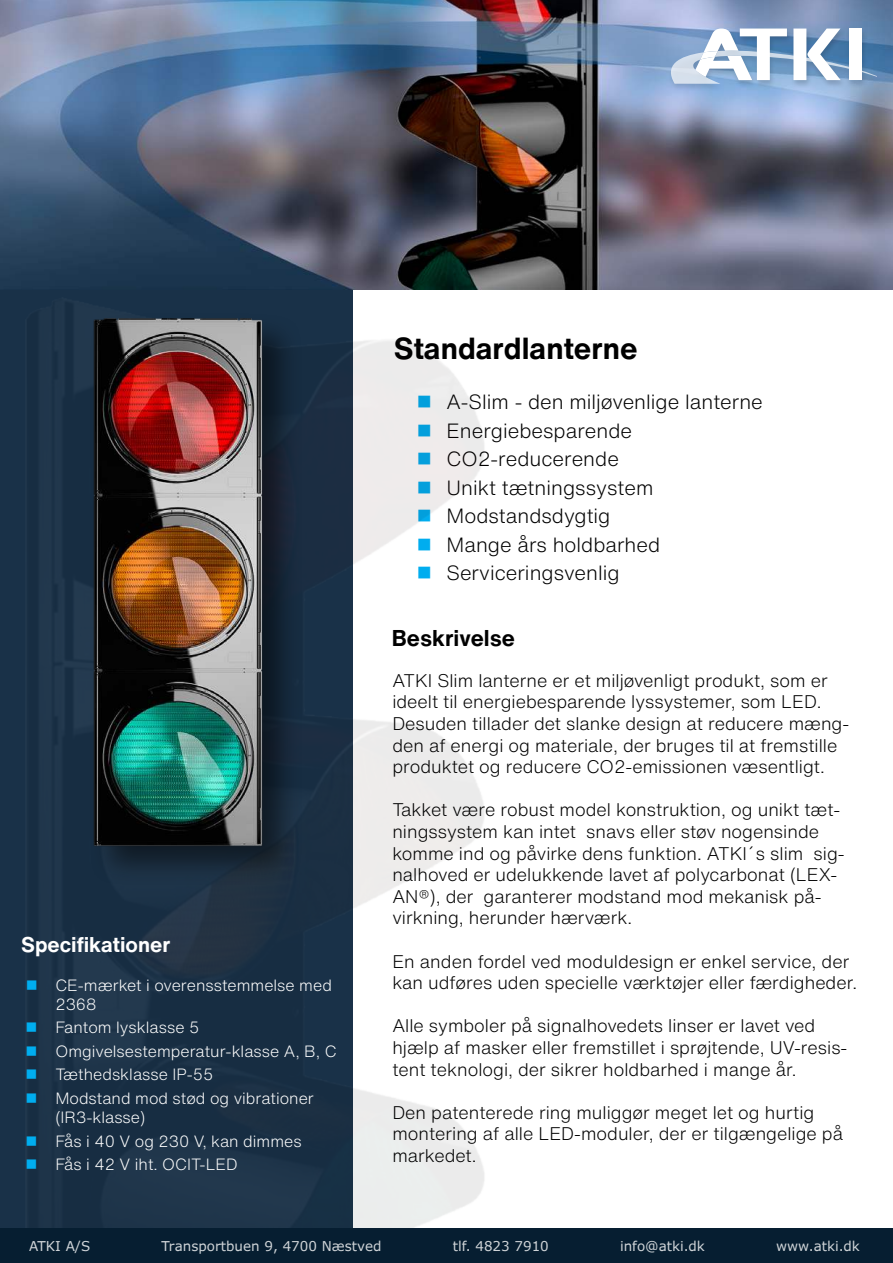
<style>
.page{position:relative;width:893px;height:1263px;background:#fff}
.page>*{position:absolute;margin:0;border:0;box-sizing:border-box;transform-origin:0 0}
.t1{font:700 30px "Helvetica Now Text";color:#000}
.t2{font:700 22.5px "Helvetica Now Text";color:#000}
.t3{font:700 21px "Helvetica Now Text";color:#fff}
.t4{font:300 20.25px/28.5px "Helvetica Now Text";color:#000}
.t5{font:300 18px/21.6px "Helvetica Now Text";color:#000}
.t6{font:300 16.05px/23.5px "Helvetica Now Text";color:#fff}
.t7{font:13.5px "Verdana Pro";color:#fff}
</style>
<div class="page">
<img style="left:0;top:0;width:893px;height:290px">
<div style="left:668px;top:28px;width:214px;height:64px;background:#000;opacity:.16"></div>
<svg style="left:671px;top:29px;width:205px;height:55px"></svg>
<img style="left:0;top:281px;width:504px;height:947px">
<div style="left:0;top:1228px;width:893px;height:35px;background:#061e31"></div>
<div style="left:88px;top:313px;width:215px;height:573px;background:#000;opacity:.52"></div>
<img style="left:91px;top:317px;width:174px;height:529px">
<svg style="left:418px;top:396px;width:12px;height:11px"></svg>
<svg style="left:418px;top:424px;width:12px;height:12px"></svg>
<svg style="left:418px;top:453px;width:12px;height:12px"></svg>
<svg style="left:418px;top:481px;width:12px;height:12px"></svg>
<svg style="left:418px;top:510px;width:12px;height:12px"></svg>
<svg style="left:418px;top:538px;width:12px;height:12px"></svg>
<svg style="left:418px;top:567px;width:12px;height:12px"></svg>
<svg style="left:27px;top:980px;width:9px;height:9px"></svg>
<svg style="left:27px;top:1023px;width:9px;height:9px"></svg>
<svg style="left:27px;top:1046px;width:9px;height:10px"></svg>
<svg style="left:27px;top:1070px;width:9px;height:9px"></svg>
<svg style="left:27px;top:1093px;width:9px;height:10px"></svg>
<svg style="left:27px;top:1136px;width:9px;height:9px"></svg>
<svg style="left:27px;top:1160px;width:9px;height:9px"></svg>
<h1 class="t1" style="left:394px;top:337px;width:245px">Standardlanterne</h1>
<p class="t4" style="left:446px;top:388px;width:318px">A-Slim - den miljøvenlige lanterne<br>Energiebesparende<br>CO2-reducerende<br>Unikt tætningssystem<br>Modstandsdygtig<br>Mange års holdbarhed<br>Serviceringsvenlig</p>
<p class="t3" style="left:21px;top:936px;width:151px">Specifikationer</p>
<p class="t6" style="left:55px;top:976px;width:278px;line-height:19.2px">CE-mærket i overensstemmelse med<br>2368</p>
<p class="t6" style="left:55px;top:1016px;width:283px">Fantom lysklasse 5<br>Omgivelsestemperatur-klasse A, B, C<br>Tæthedsklasse IP-55<br>Modstand mod stød og vibrationer</p>
<p class="t6" style="left:55px;top:1106px;width:248px">(IR3-klasse)<br>Fås i 40 V og 230 V, kan dimmes<br>Fås i 42 V iht. OCIT-LED</p>
<p class="t2" style="left:392px;top:630px;width:125px">Beskrivelse</p>
<p class="t5" style="left:392px;top:670px;width:458px">ATKI Slim lanterne er et miljøvenligt produkt, som er ideelt til energiebesparende lyssystemer, som LED.<br>Desuden tillader det slanke design at reducere mæng&shy;den af energi og materiale, der bruges til at fremstille produktet og reducere CO2-emissionen væsentligt.</p>
<p class="t5" style="left:392px;top:800px;width:454px">Takket være robust model konstruktion, og unikt tæt&shy;ningssystem kan intet snavs eller støv nogensinde komme ind og påvirke dens funktion. ATKI´s slim sig&shy;nalhoved er udelukkende lavet af polycarbonat (LEX-AN®), der garanterer modstand mod mekanisk på&shy;virkning, herunder hærværk.</p>
<p class="t5" style="left:392px;top:951px;width:466px">En anden fordel ved moduldesign er enkel service, der kan udføres uden specielle værktøjer eller færdigheder.</p>
<p class="t5" style="left:392px;top:1016px;width:457px">Alle symboler på signalhovedets linser er lavet ved hjælp af masker eller fremstillet i sprøjtende, UV-resis&shy;tent teknologi, der sikrer holdbarhed i mange år.</p>
<p class="t5" style="left:392px;top:1102px;width:452px">Den patenterede ring muliggør meget let og hurtig montering af alle LED-moduler, der er tilgængelige på markedet.</p>
<p class="t7" style="left:29px;top:1240px;width:63px">ATKI A/S</p>
<p class="t7" style="left:162px;top:1240px;width:221px">Transportbuen 9, 4700 Næstved</p>
<p class="t7" style="left:453px;top:1240px;width:98px">tlf. 4823 7910</p>
<p class="t7" style="left:620px;top:1240px;width:86px">info@atki.dk</p>
<p class="t7" style="left:776px;top:1240px;width:85px">www.atki.dk</p>
</div>
